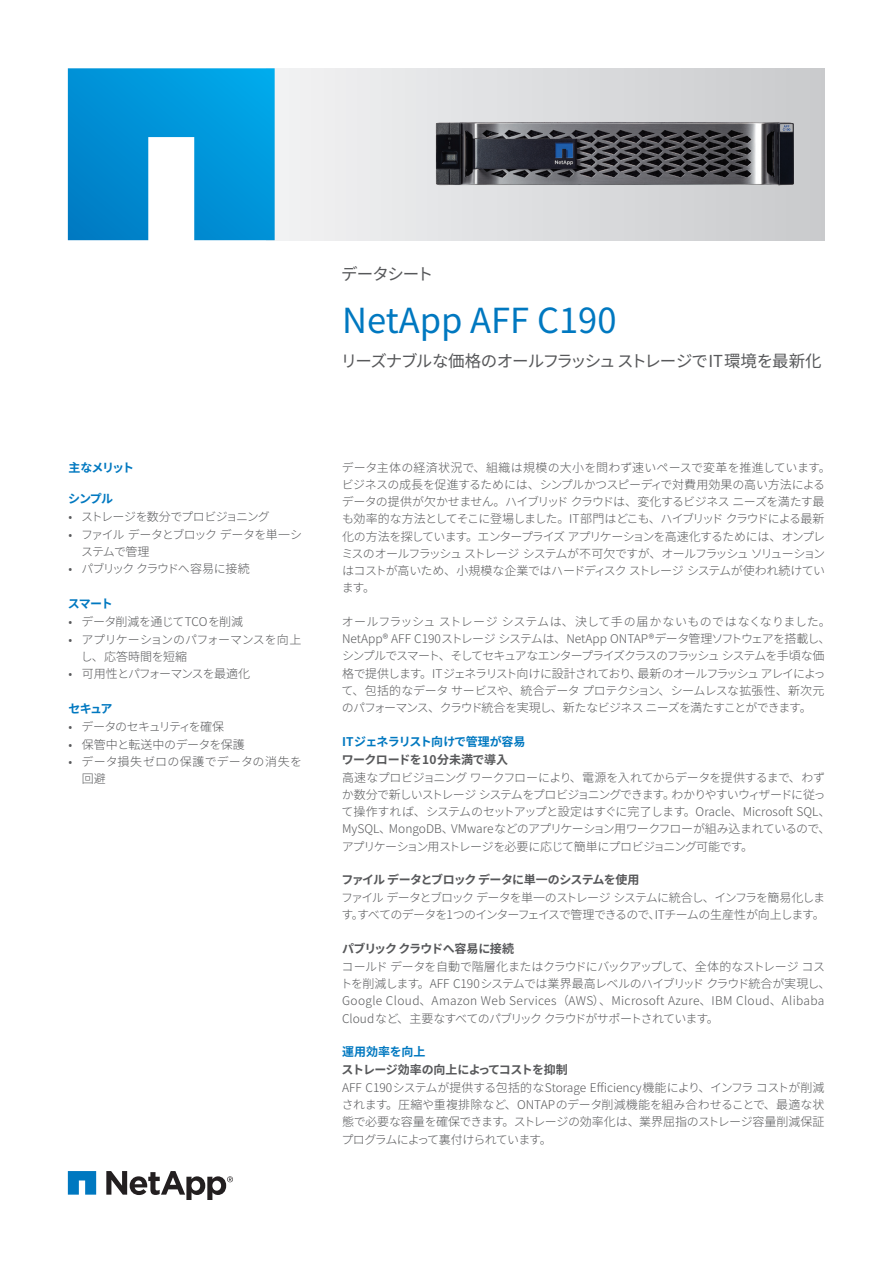
<style>
.page{position:relative;width:893px;height:1263px;background:#fff}
.page>*{position:absolute;margin:0;border:0;box-sizing:border-box;transform-origin:0 0}
.t1{font:34.5px "Noto Sans CJ Kjp";color:#0078c0}
.t2{font:16.5px "Noto Sans CJ Kjp";letter-spacing:-.065em;color:#57585a}
.t3{font:300 12px/17.2px "Noto Sans CJ Kjp";letter-spacing:-.045em;color:#57585a}
.t4{font:300 12px/17.2px "Noto Sans CJ Kjp";color:#57585a}
.t5{font:300 12px/17.2px "Noto Sans CJ Kjp";letter-spacing:-.07em;color:#57585a}
.t6{font:700 12px "Noto Sans CJ Kjp";letter-spacing:-.045em;color:#57585a}
.t7{font:700 12px "Noto Sans CJ Kjp";letter-spacing:-.06em;color:#0078c0}
.t8{font:300 12px "Noto Sans CJ Kjp";letter-spacing:-.065em;color:#57585a}
.t9{font:300 12px "Noto Sans CJ Kjp";letter-spacing:-.085em;color:#57585a}
.t10{font:300 12px/17.2px "Noto Sans CJ Kjp";letter-spacing:-.01em;color:#57585a}
.t11{font:300 12px/17.2px "Noto Sans CJ Kjp";letter-spacing:.02em;color:#57585a}
.t12{font:700 12px "Noto Sans CJ Kjp";letter-spacing:-.025em;color:#57585a}
.t13{font:700 12px "Noto Sans CJ Kjp";color:#0078c0}
</style>
<div class="page">
<div style="left:266px;top:68px;width:559px;height:172px;background:linear-gradient(to right,#f2f2f4,#c9cacc)"></div>
<svg style="left:68px;top:1171px;width:28px;height:23px"></svg>
<svg style="left:106px;top:1171px;width:127px;height:29px"></svg>
<svg style="left:68px;top:68px;width:207px;height:172px;background:#22a1dc"></svg>
<img style="left:432px;top:118px;width:364px;height:70px">
<p class="t7" style="left:68px;top:461px;width:67px">主なメリット</p>
<p class="t7" style="left:68px;top:492px;width:46px">シンプル</p>
<p class="t8" style="left:68px;top:510px;width:203px">• ストレージを数分でプロビジョニング</p>
<p class="t3" style="left:81px;top:526px;width:222px;text-indent:-13px">• ファイルデータとブロックデータを単一システムで管理</p>
<p class="t9" style="left:68px;top:562px;width:183px">• パブリッククラウドへ容易に接続</p>
<p class="t7" style="left:68px;top:597px;width:46px">スマート</p>
<p class="t3" style="left:68px;top:613px;width:176px">• データ削減を通じてTCOを削減</p>
<p class="t10" style="left:81px;top:631px;width:222px;text-indent:-13px">• アプリケーションのパフォーマンスを向上し、応答時間を短縮</p>
<p class="t8" style="left:68px;top:667px;width:183px">• 可用性とパフォーマンスを最適化</p>
<p class="t7" style="left:68px;top:702px;width:46px">セキュア</p>
<p class="t9" style="left:68px;top:720px;width:157px">• データのセキュリティを確保</p>
<p class="t3" style="left:68px;top:736px;width:178px">• 保管中と転送中のデータを保護</p>
<p class="t11" style="left:82px;top:753px;width:222px;text-indent:-14px">• データ損失ゼロの保護でデータの消失を回避</p>
<h2 class="t2" style="left:341px;top:265px;width:94px">データシート</h2>
<h1 class="t1" style="left:342px;top:301px;width:276px">NetApp AFF C190</h1>
<h2 class="t2" style="left:341px;top:351px;width:482px">リーズナブルな価格のオールフラッシュ ストレージでIT環境を最新化</h2>
<p class="t3" style="left:341px;top:459px;width:491px">データ主体の経済状況で、組織は規模の大小を問わず速いペースで変革を推進しています。ビジネスの成長を促進するためには、シンプルかつスピーディで対費用効果の高い方法によるデータの提供が欠かせません。ハイブリッドクラウドは、変化するビジネスニーズを満たす最も効率的な方法としてそこに登場しました。IT部門はどこも、ハイブリッドクラウドによる最新化の方法を探しています。エンタープライズアプリケーションを高速化するためには、オンプレミスのオールフラッシュストレージシステムが不可欠ですが、オールフラッシュソリューションはコストが高いため、小規模な企業ではハードディスクストレージシステムが使われ続けています。</p>
<p class="t3" style="left:342px;top:613px;width:491px">オールフラッシュストレージシステムは、決して手の届かないものではなくなりました。NetApp® AFF C190ストレージシステムは、NetApp ONTAP®データ管理ソフトウェアを搭載し、シンプルでスマート、そしてセキュアなエンタープライズクラスのフラッシュシステムを手頃な価格で提供します。ITジェネラリスト向けに設計されており、最新のオールフラッシュアレイによって、包括的なデータサービスや、統合データプロテクション、シームレスな拡張性、新次元のパフォーマンス、クラウド統合を実現し、新たなビジネスニーズを満たすことができます。</p>
<p class="t7" style="left:342px;top:734px;width:185px">ITジェネラリスト向けで管理が容易</p>
<p class="t12" style="left:342px;top:752px;width:168px">ワークロードを10分未満で導入</p>
<p class="t3" style="left:342px;top:769px;width:490px">高速なプロビジョニングワークフローにより、電源を入れてからデータを提供するまで、わずか数分で新しいストレージシステムをプロビジョニングできます。わかりやすいウィザードに従って操作すれば、システムのセットアップと設定はすぐに完了します。Oracle、Microsoft SQL、MySQL、MongoDB、VMwareなどのアプリケーション用ワークフローが組み込まれているので、アプリケーション用ストレージを必要に応じて簡単にプロビジョニング可能です。</p>
<p class="t6" style="left:341px;top:873px;width:300px">ファイル データとブロック データに単一のシステムを使用</p>
<p class="t5" style="left:341px;top:889px;width:485px">ファイルデータとブロックデータを単一のストレージシステムに統合し、インフラを簡易化します。すべてのデータを1つのインターフェイスで管理できるので、ITチームの生産性が向上します。</p>
<p class="t6" style="left:342px;top:942px;width:173px">パブリック クラウドへ容易に接続</p>
<p class="t4" style="left:340px;top:958px;width:492px">コールドデータを自動で階層化またはクラウドにバックアップして、全体的なストレージコストを削減します。AFF C190システムでは業界最高レベルのハイブリッドクラウド統合が実現し、Google Cloud、Amazon Web Services（AWS）、Microsoft Azure、IBM Cloud、Alibaba Cloudなど、主要なすべてのパブリッククラウドがサポートされています。</p>
<p class="t13" style="left:342px;top:1045px;width:85px">運用効率を向上</p>
<p class="t6" style="left:342px;top:1063px;width:228px">ストレージ効率の向上によってコストを抑制</p>
<p class="t3" style="left:341px;top:1079px;width:485px;text-align:justify">AFF C190システムが提供する包括的なStorage Efficiency機能により、インフラコストが削減されます。圧縮や重複排除など、ONTAPのデータ削減機能を組み合わせることで、最適な状態で必要な容量を確保できます。ストレージの効率化は、業界屈指のストレージ容量削減保証プログラムによって裏付けられています。</p>
</div>
